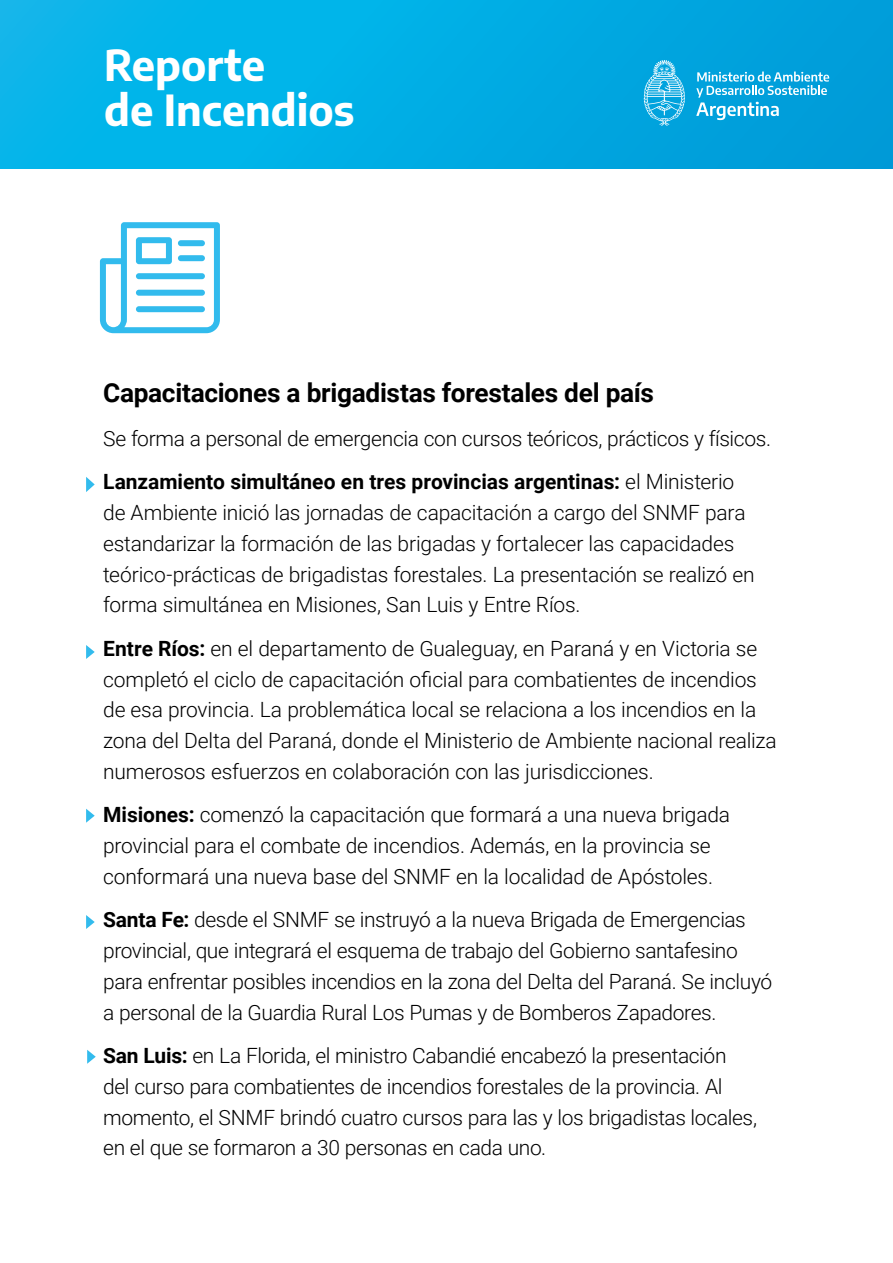
<style>
.page{position:relative;width:893px;height:1263px;background:#fff}
.page>*{position:absolute;margin:0;border:0;box-sizing:border-box;transform-origin:0 0}
.t1{font:700 42px/44.4px "Encode Sans";color:#fff}
.t2{font:700 26.25px "Roboto";letter-spacing:-.01em;color:#000}
.t3{font:300 21px/30.8px "Roboto";letter-spacing:-.015em;color:#000}
.s1{font-weight:700}
</style>
<div class="page">
<div style="left:0;top:0;width:893px;height:169px;background:linear-gradient(to right,#04bbee,#009dd9)"></div>
<svg style="left:696px;top:72px;width:133px;height:48px;background:#38b4e2"></svg>
<svg style="left:644px;top:60px;width:41px;height:66px;background:#40bae5"></svg>
<svg style="left:86px;top:645px;width:9px;height:14px"></svg>
<svg style="left:86px;top:809px;width:9px;height:14px"></svg>
<svg style="left:86px;top:915px;width:9px;height:14px"></svg>
<svg style="left:100px;top:222px;width:120px;height:111px"></svg>
<svg style="left:86px;top:477px;width:9px;height:15px"></svg>
<svg style="left:87px;top:1050px;width:9px;height:14px"></svg>
<h1 class="t1" style="left:104px;top:41px;width:252px">Reporte<br>de Incendios</h1>
<p class="t2" style="left:103px;top:375px;width:552px">Capacitaciones a brigadistas forestales del país</p>
<p class="t3" style="left:103px;top:416px;width:669px;line-height:43.5px">Se forma a personal de emergencia con cursos teóricos, prácticos y físicos.<br><span class="s1">Lanzamiento simultáneo en tres provincias argentinas:</span> el Ministerio</p>
<p class="t3" style="left:103px;top:497px;width:653px">de Ambiente inició las jornadas de capacitación a cargo del SNMF para estandarizar la formación de las brigadas y fortalecer las capacidades teórico-prácticas de brigadistas forestales. La presentación se realizó en forma simultánea en Misiones, San Luis y Entre Ríos.</p>
<p class="t3" style="left:103px;top:632px;width:675px"><span class="s1">Entre Ríos:</span> en el departamento de Gualeguay, en Paraná y en Victoria se completó el ciclo de capacitación oficial para combatientes de incendios de esa provincia. La problemática local se relaciona a los incendios en la zona del Delta del Paraná, donde el Ministerio de Ambiente nacional realiza numerosos esfuerzos en colaboración con las jurisdicciones.</p>
<p class="t3" style="left:103px;top:799px;width:628px"><span class="s1">Misiones:</span> comenzó la capacitación que formará a una nueva brigada provincial para el combate de incendios. Además, en la provincia se conformará una nueva base del SNMF en la localidad de Apóstoles.</p>
<p class="t3" style="left:103px;top:904px;width:671px"><span class="s1">Santa Fe:</span> desde el SNMF se instruyó a la nueva Brigada de Emergencias provincial, que integrará el esquema de trabajo del Gobierno santafesino para enfrentar posibles incendios en la zona del Delta del Paraná. Se incluyó a personal de la Guardia Rural Los Pumas y de Bomberos Zapadores.</p>
<p class="t3" style="left:103px;top:1039px;width:655px"><span class="s1">San Luis:</span> en La Florida, el ministro Cabandié encabezó la presentación del curso para combatientes de incendios forestales de la provincia. Al momento, el SNMF brindó cuatro cursos para las y los brigadistas locales, en el que se formaron a 30 personas en cada uno.</p>
</div>
